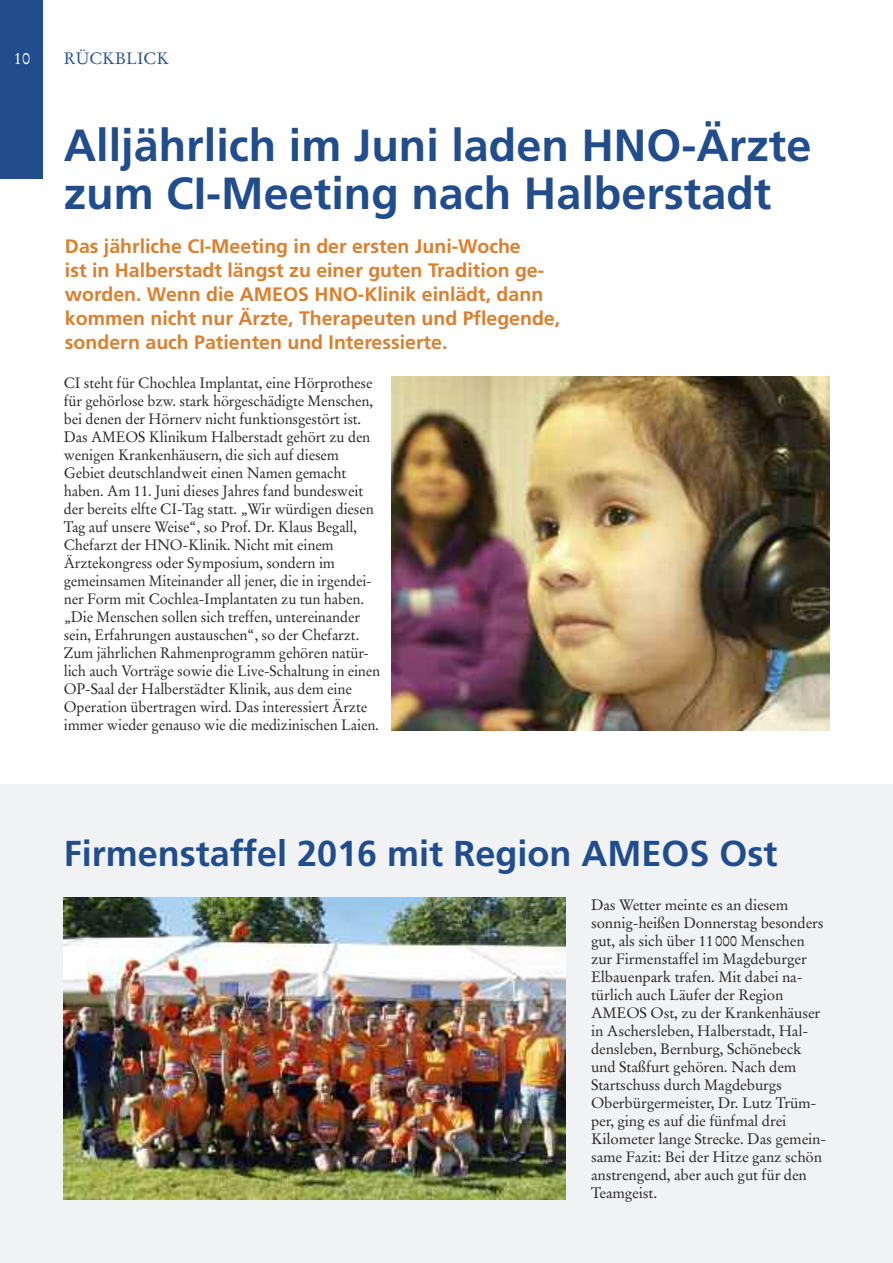
<style>
.page{position:relative;width:893px;height:1263px;background:#fff}
.page>*{position:absolute;margin:0;border:0;box-sizing:border-box;transform-origin:0 0}
.t1{font:700 45px/48px "Frutiger LT Pro";color:#214d8d}
.t2{font:700 36px "Frutiger LT Pro";color:#214d8d}
.t3{font:700 19.5px/24px "Frutiger LT Pro";color:#db7f2e}
.t4{font:16.5px "Stempel Garamond LT Pro";color:#214d8d}
.t5{font:16.5px "Stempel Garamond LT Pro";color:#fff}
.t6{font:15px/18px "Stempel Garamond LT Pro";letter-spacing:-.01em;color:#272526}
</style>
<div class="page">
<div style="left:0;top:785px;width:893px;height:478px;background:#f1f2f3"></div>
<img style="left:64px;top:898px;width:502px;height:301px">
<div style="left:0;top:0;width:43px;height:179px;background:#214d8d"></div>
<img style="left:392px;top:376px;width:437px;height:354px">
<p class="t5" style="left:14px;top:52px;width:18px">10</p>
<p class="t4" style="left:64px;top:52px;width:107px">RÜCKBLICK</p>
<h1 class="t1" style="left:64px;top:126px;width:749px">Alljährlich im Juni laden HNO-Ärzte zum CI-Meeting nach Halberstadt</h1>
<p class="t3" style="left:65px;top:236px;width:497px">Das jährliche CI-Meeting in der ersten Juni-Woche<br>ist in Halberstadt längst zu einer guten Tradition ge&shy;worden. Wenn die AMEOS HNO-Klinik einlädt, dann kommen nicht nur Ärzte, Therapeuten und Pflegende, sondern auch Patienten und Interessierte.</p>
<p class="t6" style="left:64px;top:376px;width:318px">CI steht für Chochlea Implantat, eine Hörprothese für gehörlose bzw. stark hörgeschädigte Menschen, bei denen der Hörnerv nicht funktionsgestört ist.<br>Das AMEOS Klinikum Halberstadt gehört zu den wenigen Krankenhäusern, die sich auf diesem Gebiet deutschlandweit einen Namen gemacht haben. Am 11. Juni dieses Jahres fand bundesweit der bereits elfte CI-Tag statt. „Wir würdigen diesen Tag auf unsere Weise“, so Prof. Dr. Klaus Begall, Chefarzt der HNO-Klinik. Nicht mit einem Ärztekongress oder Symposium, sondern im gemeinsamen Miteinander all jener, die in irgendei&shy;ner Form mit Cochlea-Implantaten zu tun haben. „Die Menschen sollen sich treffen, untereinander sein, Erfahrungen austauschen“, so der Chefarzt.<br>Zum jährlichen Rahmenprogramm gehören natür&shy;lich auch Vorträge sowie die Live-Schaltung in einen OP-Saal der Halberstädter Klinik, aus dem eine Operation übertragen wird. Das interessiert Ärzte immer wieder genauso wie die medizinischen Laien.</p>
<h2 class="t2" style="left:64px;top:841px;width:715px">Firmenstaffel 2016 mit Region AMEOS Ost</h2>
<p class="t6" style="left:591px;top:898px;width:237px">Das Wetter meinte es an diesem sonnig-heißen Donnerstag besonders gut, als sich über 11000 Menschen zur Firmenstaffel im Magdeburger<br>Elbauenpark trafen. Mit dabei na&shy;türlich auch Läufer der Region<br>AMEOS Ost, zu der Krankenhäuser in Aschersleben, Halberstadt, Hal&shy;densleben, Bernburg, Schönebeck und Staßfurt gehören. Nach dem<br>Startschuss durch Magdeburgs<br>Oberbürgermeister, Dr. Lutz Trüm&shy;per, ging es auf die fünfmal drei<br>Kilometer lange Strecke. Das gemein&shy;same Fazit: Bei der Hitze ganz schön anstrengend, aber auch gut für den<br>Teamgeist.</p>
</div>
